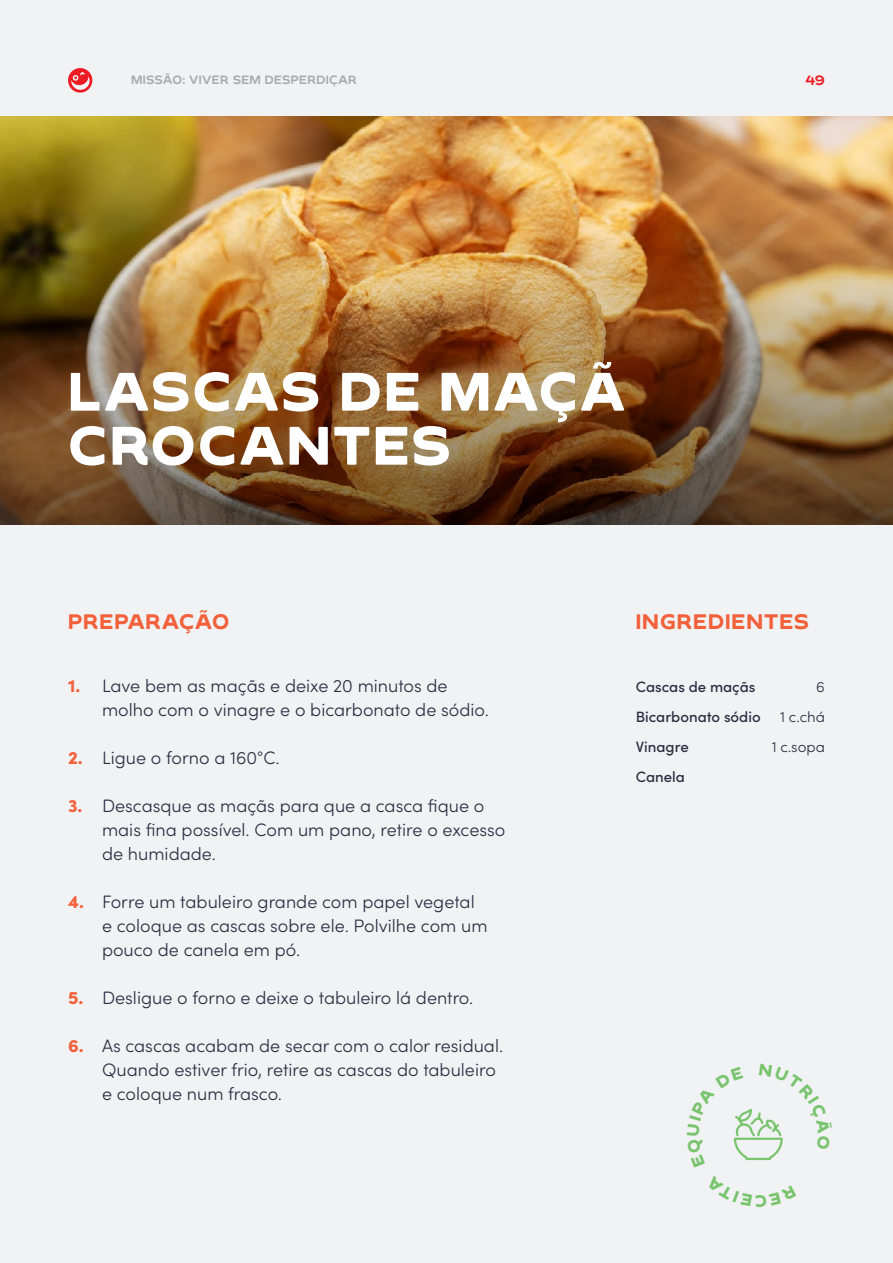
<style>
.page{position:relative;width:893px;height:1263px;background:#f1f2f3}
.page>*{position:absolute;margin:0;border:0;box-sizing:border-box;transform-origin:0 0}
.t1{font:800 54px/54px "Byrd";letter-spacing:.03em;color:#fff}
.t2{font:700 21px "Byrd";letter-spacing:.035em;color:#f2613b}
.t3{font:300 18px/24px "Sofia Pro";color:#2b2d42}
.t4{font:500 15px/30px "Sofia Pro";color:#2b2d42}
.t5{font:300 15px/30px "Sofia Pro";color:#2b2d42;text-align:right}
.t6{font:600 13.5px "Byrd";color:#ed1c24}
.t7{font:600 12px "Byrd";letter-spacing:.02em;color:#aaabb3}
.s1{font-weight:900;color:#f2613b}
</style>
<div class="page">
<svg style="left:67px;top:67px;width:26px;height:27px"></svg>
<img style="left:0;top:116px;width:893px;height:408px">
<div style="left:706px;top:1175px;width:90px;height:32px;background:#f1f2f3"></div>
<div style="left:687px;top:1064px;width:146px;height:103px;background:#f1f2f3"></div>
<p class="t7" style="left:131px;top:72px;width:227px">MISSÃO: VIVER SEM DESPERDIÇAR</p>
<p class="t6" style="left:805px;top:71px;width:21px">49</p>
<h1 class="t1" style="left:68px;top:365px;width:559px">LASCAS DE MAÇÃ<br>CROCANTES</h1>
<p class="t2" style="left:68px;top:606px;width:163px">PREPARAÇÃO</p>
<p class="t2" style="left:636px;top:606px;width:175px">INGREDIENTES</p>
<p class="t3" style="left:102px;top:673px;width:388px;text-indent:-34px"><span class="s1">1.</span> Lave bem as maçãs e deixe 20 minutos de molho com o vinagre e o bicarbonato de sódio.</p>
<p class="t3" style="left:68px;top:745px;width:213px"><span class="s1">2.</span> Ligue o forno a 160°C.</p>
<p class="t3" style="left:102px;top:793px;width:405px;text-indent:-34px"><span class="s1">3.</span> Descasque as maçãs para que a casca fique o mais fina possível. Com um pano, retire o excesso de humidade.</p>
<p class="t3" style="left:102px;top:889px;width:387px;text-indent:-34px"><span class="s1">4.</span> Forre um tabuleiro grande com papel vegetal e coloque as cascas sobre ele. Polvilhe com um pouco de canela em pó.</p>
<p class="t3" style="left:68px;top:985px;width:407px"><span class="s1">5.</span> Desligue o forno e deixe o tabuleiro lá dentro.</p>
<p class="t3" style="left:102px;top:1033px;width:403px;text-indent:-34px"><span class="s1">6.</span> As cascas acabam de secar com o calor residual.<br>Quando estiver frio, retire as cascas do tabuleiro e coloque num frasco.</p>
<p class="t4" style="left:636px;top:671px;width:127px">Cascas de maçãs<br>Bicarbonato sódio<br>Vinagre<br>Canela</p>
<p class="t5" style="left:772px;top:671px;width:55px">6<br>1 c.chá<br>1 c.sopa</p>
</div>
